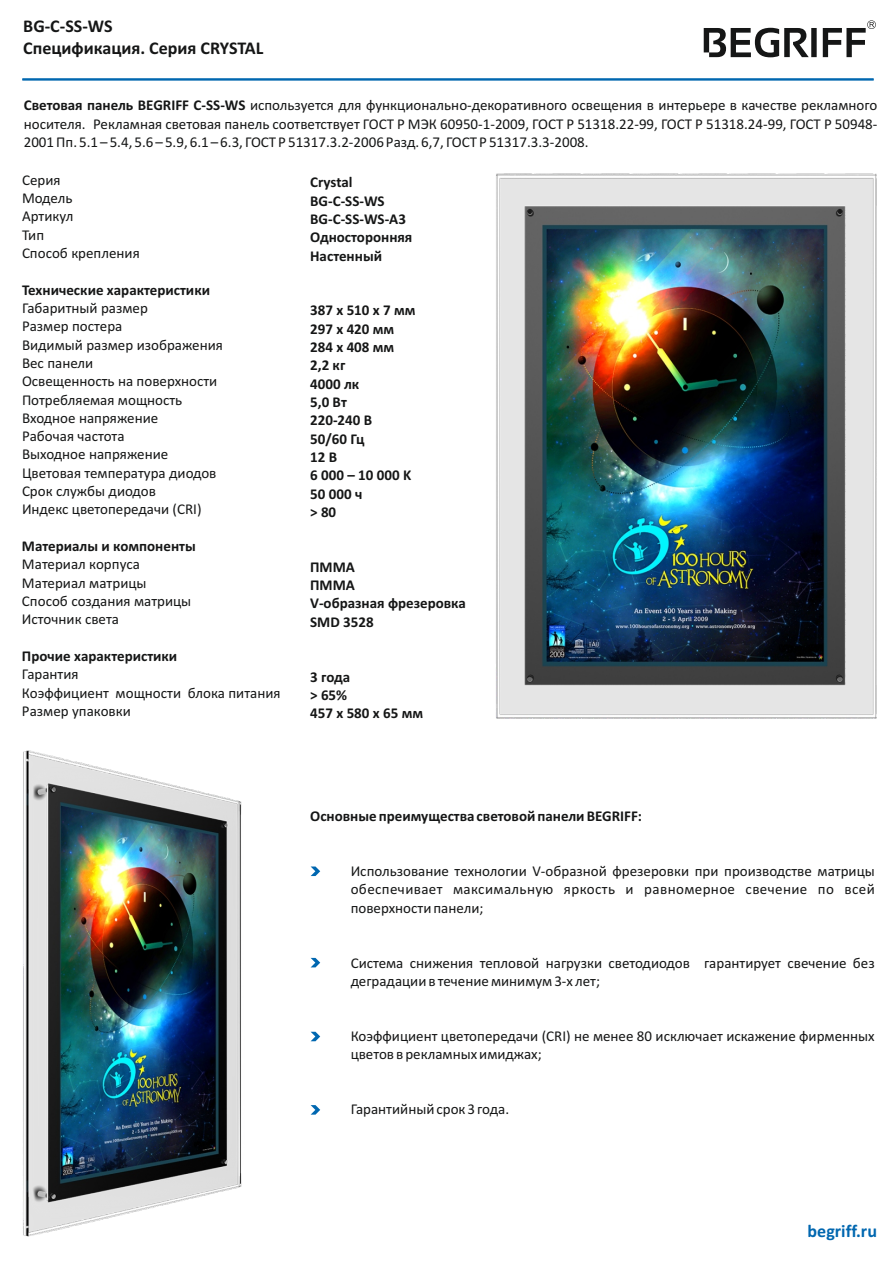
<style>
.page{position:relative;width:896px;height:1266px;background:#fff}
.page>*{position:absolute;margin:0;border:0;box-sizing:border-box;transform-origin:0 0}
.t1{font:700 18px/21.9px "Calibri";color:#151616}
.t2{font:700 18px "Calibri";color:#0067b0}
.t3{font:15px/18.3px "Calibri";color:#151616}
.t4{font:700 15px/18.3px "Calibri";color:#151616}
.s1{font-weight:700}
</style>
<div class="page">
<svg style="left:704px;top:20px;width:172px;height:37px"></svg>
<svg style="left:22px;top:78px;width:852px;height:3px;background:#3285bf"></svg>
<img style="left:496px;top:173px;width:381px;height:546px">
<img style="left:23px;top:750px;width:298px;height:487px">
<svg style="left:311px;top:866px;width:9px;height:10px"></svg>
<svg style="left:311px;top:958px;width:9px;height:9px"></svg>
<svg style="left:311px;top:1032px;width:9px;height:9px"></svg>
<svg style="left:311px;top:1105px;width:9px;height:9px"></svg>
<p class="t1" style="left:23px;top:17px;width:242px">BG-C-SS-WS<br>Спецификация. Серия CRYSTAL</p>
<p class="t3" style="left:24px;top:97px;width:855px;text-align:justify"><span class="s1">Световая панель BEGRIFF C-SS-WS</span> используется для функционально-декоративного освещения в интерьере в качестве рекламного носителя. Рекламная световая панель соответствует ГОСТ Р МЭК 60950-1-2009, ГОСТ Р 51318.22-99, ГОСТ Р 51318.24-99, ГОСТ Р 50948- 2001 Пп. 5.1 – 5.4, 5.6 – 5.9, 6.1 – 6.3, ГОСТ Р 51317.3.2-2006 Разд. 6,7, ГОСТ Р 51317.3.3-2008.</p>
<p class="t4" style="left:310px;top:174px;width:104px">Crystal<br>BG-C-SS-WS<br>BG-C-SS-WS-A3<br>Односторонняя<br>Настенный</p>
<p class="t3" style="left:22px;top:172px;width:119px">Серия<br>Модель<br>Артикул<br>Тип<br>Способ крепления</p>
<p class="t4" style="left:22px;top:282px;width:190px">Технические характеристики</p>
<p class="t3" style="left:22px;top:300px;width:202px">Габаритный размер<br>Размер постера<br>Видимый размер изображения<br>Вес панели<br>Освещенность на поверхности<br>Потребляемая мощность<br>Входное напряжение<br>Рабочая частота<br>Выходное напряжение<br>Цветовая температура диодов<br>Срок службы диодов<br>Индекс цветопередачи (CRI)</p>
<p class="t4" style="left:22px;top:538px;width:175px">Материалы и компоненты</p>
<p class="t3" style="left:22px;top:556px;width:171px">Материал корпуса<br>Материал матрицы<br>Способ создания матрицы<br>Источник света</p>
<p class="t4" style="left:22px;top:648px;width:157px">Прочие характеристики</p>
<p class="t3" style="left:22px;top:666px;width:260px">Гарантия<br>Коэффициент мощности блока питания<br>Размер упаковки</p>
<p class="t4" style="left:310px;top:303px;width:107px">387 х 510 х 7 мм<br>297 х 420 мм<br>284 х 408 мм<br>2,2 кг<br>4000 лк<br>5,0 Вт<br>220-240 В<br>50/60 Гц<br>12 В<br>6 000 – 10 000 K<br>50 000 ч<br>&gt; 80</p>
<p class="t4" style="left:310px;top:559px;width:157px">ПММА<br>ПММА<br>V-образная фрезеровка<br>SMD 3528</p>
<p class="t4" style="left:310px;top:669px;width:114px">3 года<br>&gt; 65%<br>457 х 580 х 65 мм</p>
<p class="t4" style="left:310px;top:808px;width:333px">Основные преимущества световой панели BEGRIFF:</p>
<p class="t3" style="left:351px;top:863px;width:526px;text-align:justify">Использование технологии V-образной фрезеровки при производстве матрицы обеспечивает максимальную яркость и равномерное свечение по всей поверхности панели;</p>
<p class="t3" style="left:351px;top:955px;width:526px">Система снижения тепловой нагрузки светодиодов гарантирует свечение без деградации в течение минимум 3-х лет;</p>
<p class="t3" style="left:351px;top:1028px;width:526px">Коэффициент цветопередачи (CRI) не менее 80 исключает искажение фирменных цветов в рекламных имиджах;</p>
<p class="t3" style="left:351px;top:1101px;width:160px">Гарантийный срок 3 года.</p>
<p class="t2" style="left:808px;top:1223px;width:71px">begriff.ru</p>
</div>
